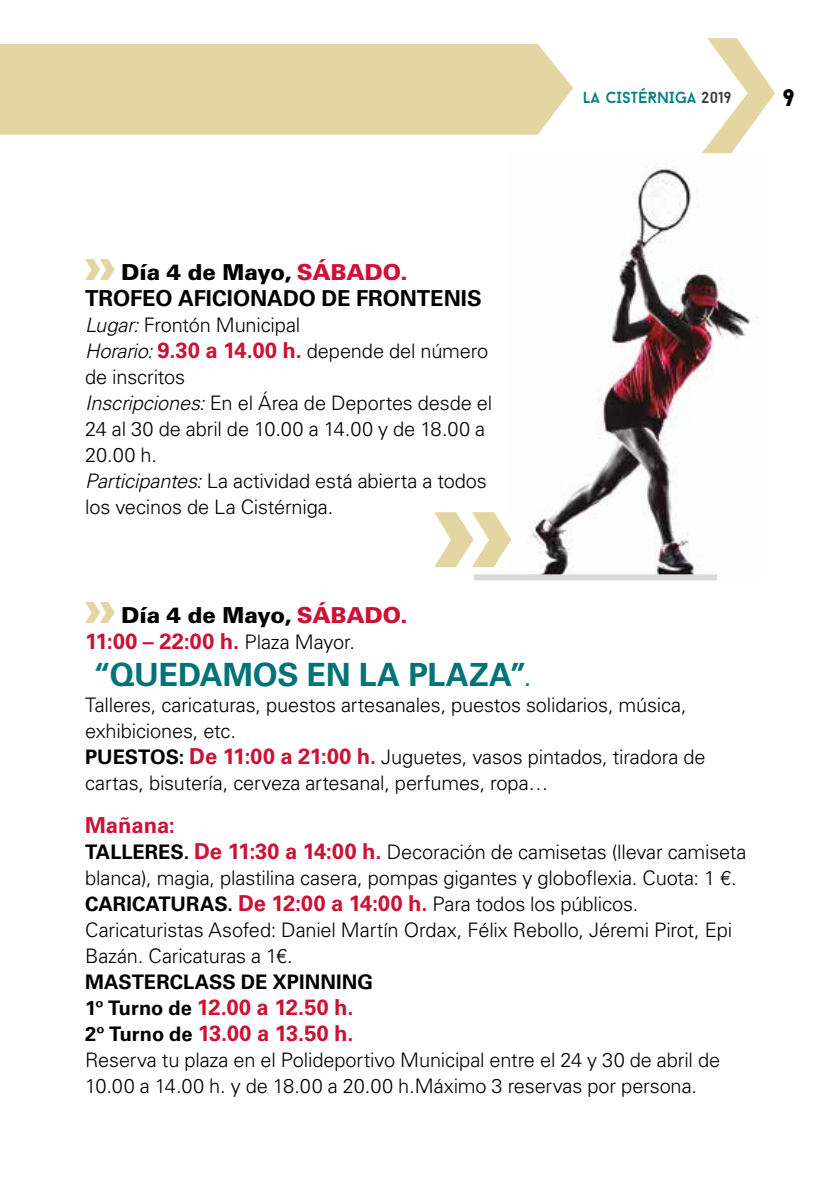
<style>
.page{position:relative;width:840px;height:1191px;background:#fff}
.page>*{position:absolute;margin:0;border:0;box-sizing:border-box;transform-origin:0 0}
.t1{font:700 32px "Univers LT";letter-spacing:-.01em;color:#007377}
.t2{font:900 24px "Baron Neue";color:#000}
.t3{font:700 22px/26px "Univers LT";letter-spacing:-.005em;color:#cd1236}
.t4{font:700 22px/26px "Univers LT";letter-spacing:-.005em;color:#000}
.t5{font:300 20px/26px "Univers LT";letter-spacing:-.01em;color:#000}
.t6{font:700 20px "Univers LT";letter-spacing:.005em;color:#000}
.t7{font:16px "Baron Neue";color:#007d83}
.s1{font-weight:900}
.s2{font-weight:900;color:#cd1236}
.s3{font-style:italic}
.s4{font-weight:700;font-size:22px;color:#cd1236}
.s5{color:#3c3c3b}
.s6{font-weight:900;color:#000}
.s7{font-weight:300;font-size:20px;color:#000}
.s8{font-weight:300}
.s9{font-weight:700}
.s10{font-size:20px;color:#000}
</style>
<div class="page">
<img style="left:511px;top:153px;width:248px;height:425px">
<svg style="left:434px;top:512px;width:77px;height:55px"></svg>
<svg style="left:702px;top:38px;width:72px;height:115px"></svg>
<div style="left:0;top:44px;width:573px;height:91px;background:#e4d6a3"></div>
<svg style="left:85px;top:259px;width:30px;height:21px"></svg>
<svg style="left:85px;top:602px;width:30px;height:21px"></svg>
<div style="left:473px;top:574px;width:243px;height:6px;background:#dadada"></div>
<p class="t4" style="left:85px;top:259px;width:398px;text-indent:36px"><span class="s1">Día 4 de Mayo,</span> <span class="s2">SÁBADO.<br></span>TROFEO AFICIONADO DE FRONTENIS</p>
<p class="t5" style="left:85px;top:312px;width:408px"><span class="s3">Lugar:</span> Frontón Municipal<br><span class="s3">Horario:</span> <span class="s4">9.30 a 14.00 h.</span> depende del número de inscritos<br><span class="s3">Inscripciones:</span> En el Área de Deportes desde el<br>24 al 30 de abril de 10.00 a 14.00 y de 18.00 a<br>20.00 h.<br><span class="s3">Participantes:</span> La actividad está abierta a todos los vecinos de La Cistérniga.</p>
<p class="t7" style="left:582px;top:87px;width:150px">LA CISTÉRNIGA <span class="s5">2019</span></p>
<p class="t2" style="left:782px;top:82px;width:13px">9</p>
<p class="t3" style="left:85px;top:602px;width:324px;text-indent:36px"><span class="s6">Día 4 de Mayo,</span> <span class="s1">SÁBADO.<br></span>11:00 – 22:00 h. <span class="s7">Plaza Mayor.</span></p>
<h1 class="t1" style="left:93px;top:656px;width:440px">“QUEDAMOS EN LA PLAZA”<span class="s8">.</span></h1>
<p class="t5" style="left:85px;top:692px;width:621px">Talleres, caricaturas, puestos artesanales, puestos solidarios, música, exhibiciones, etc.<br><span class="s9">PUESTOS:</span> <span class="s4">De 11:00 a 21:00 h.</span> Juguetes, vasos pintados, tiradora de cartas, bisutería, cerveza artesanal, perfumes, ropa…</p>
<p class="t3" style="left:85px;top:812px;width:91px">Mañana:</p>
<p class="t5" style="left:85px;top:839px;width:662px"><span class="s9">TALLERES.</span> <span class="s4">De 11:30 a 14:00 h.</span> Decoración de camisetas (llevar camiseta blanca), magia, plastilina casera, pompas gigantes y globoflexia. Cuota: 1 €.<br><span class="s9">CARICATURAS.</span> <span class="s4">De 12:00 a 14:00 h.</span> Para todos los públicos.<br>Caricaturistas Asofed: Daniel Martín Ordax, Félix Rebollo, Jéremi Pirot, Epi Bazán. Caricaturas a 1€.</p>
<p class="t6" style="left:85px;top:970px;width:289px">MASTERCLASS DE XPINNING</p>
<p class="t3" style="left:85px;top:994px;width:270px"><span class="s10">1º Turno de</span> 12.00 a 12.50 h.<br><span class="s10">2º Turno de</span> 13.00 a 13.50 h.</p>
<p class="t5" style="left:85px;top:1047px;width:636px">Reserva tu plaza en el Polideportivo Municipal entre el 24 y 30 de abril de<br>10.00 a 14.00 h. y de 18.00 a 20.00 h.Máximo 3 reservas por persona.</p>
</div>
